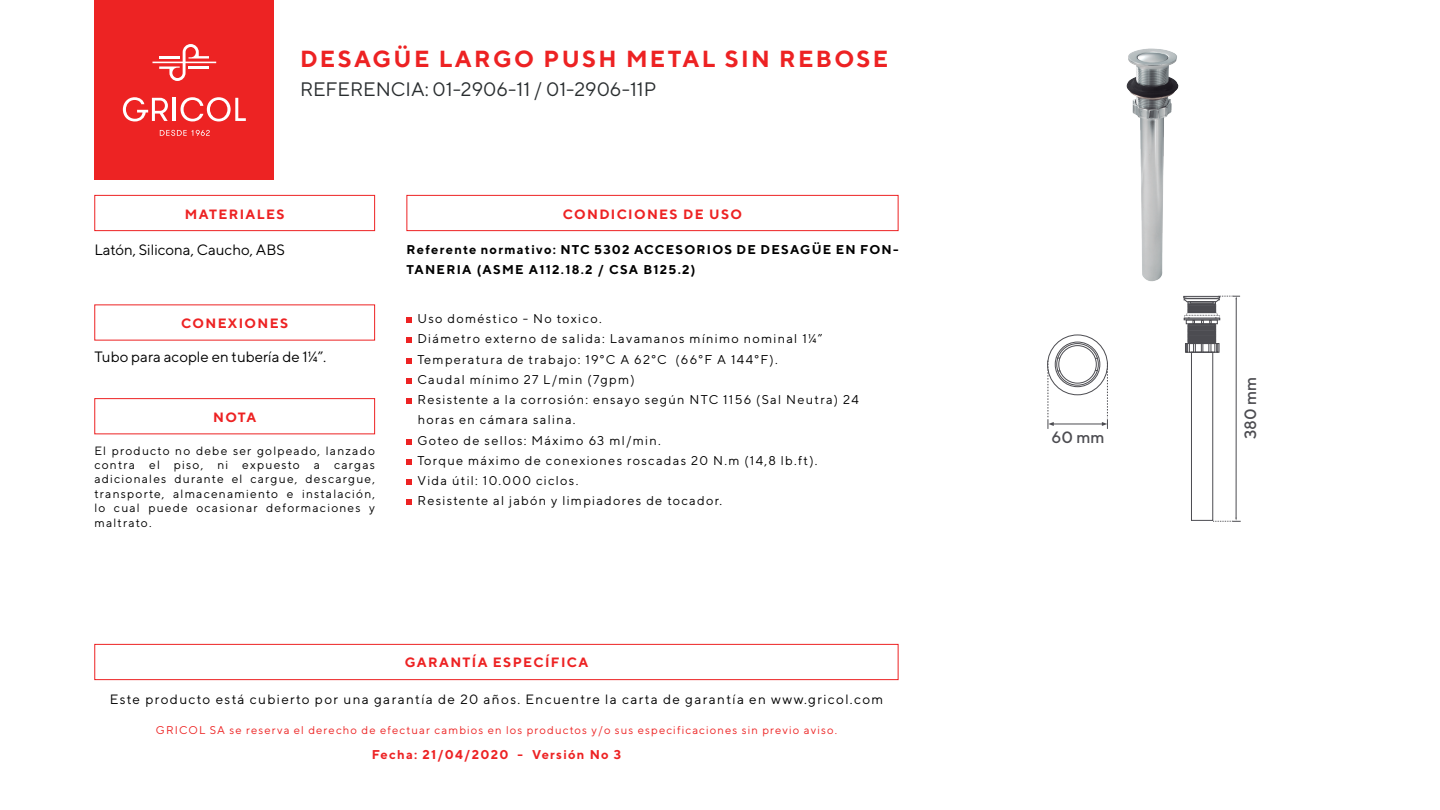
<style>
.page{position:relative;width:1440px;height:810px;background:#fff}
.page>*{position:absolute;margin:0;border:0;box-sizing:border-box;transform-origin:0 0}
.t1{font:700 23.25px "TT Norms";letter-spacing:.1em;color:#ed2223}
.t2{font:19.5px "TT Norms";color:#292d2f}
.t3{font:500 16.42px "TT Norms";color:#4c4c51}
.t4{font:15px "TT Norms";color:#000001}
.t5{font:13.5px "TT Norms";letter-spacing:.1em;color:#000001}
.t6{font:700 13.5px "TT Norms";letter-spacing:.1em;color:#ed2223}
.t7{font:12.75px/20.2px "TT Norms";letter-spacing:.1em;color:#000001}
.t8{font:700 12.75px/20.2px "TT Norms";letter-spacing:.1em;color:#000001}
.t9{font:700 12.75px "TT Norms";letter-spacing:.1em;color:#ed2223}
.t10{font:12px/14.4px "TT Norms";letter-spacing:.1em;color:#000001;text-align:justify}
.t11{font:11.25px "TT Norms";letter-spacing:.1em;color:#ed2323}
</style>
<div class="page">
<div style="left:94px;top:0;width:180px;height:180px;background:#ed2323"></div>
<svg style="left:152px;top:44px;width:64px;height:37px"></svg>
<svg style="left:123px;top:97px;width:45px;height:24px"></svg>
<hr style="left:173px;top:98px;width:3px;height:23px;background:#fff">
<svg style="left:181px;top:97px;width:65px;height:24px"></svg>
<svg style="left:160px;top:130px;width:50px;height:6px"></svg>
<div style="left:94px;top:195px;width:281px;height:36px;border:1px solid #ed2223"></div>
<div style="left:94px;top:644px;width:804px;height:36px;border:1px solid #ed2223"></div>
<div style="left:406px;top:195px;width:492px;height:36px;border:1px solid #ed2223"></div>
<div style="left:94px;top:398px;width:281px;height:36px;border:1px solid #ed2223"></div>
<div style="left:1191px;top:352px;width:22px;height:169px;border:1px solid #4c4c51"></div>
<div style="left:1047px;top:335px;width:61px;height:60px;border:1px solid #4c4c51;border-radius:50%"></div>
<div style="left:1055px;top:342px;width:45px;height:45px;border:1px solid #4c4c51;border-radius:50%"></div>
<div style="left:1057px;top:343px;width:42px;height:42px;border:1px solid #4c4c51;border-radius:50%"></div>
<div style="left:1059px;top:345px;width:37px;height:38px;border:1px solid #4c4c51;border-radius:50%"></div>
<hr style="left:1236px;top:299px;width:1px;height:219px;background:#4c4c51">
<svg style="left:1213px;top:518px;width:28px;height:4px"></svg>
<hr style="left:1051px;top:424px;width:52px;height:1px;background:#4c4c51">
<svg style="left:1095px;top:358px;width:13px;height:71px"></svg>
<svg style="left:1048px;top:358px;width:12px;height:71px"></svg>
<svg style="left:1183px;top:296px;width:57px;height:56px"></svg>
<img style="left:1126px;top:48px;width:53px;height:234px">
<svg style="left:406px;top:317px;width:6px;height:6px"></svg>
<svg style="left:406px;top:338px;width:6px;height:5px"></svg>
<svg style="left:406px;top:358px;width:6px;height:6px"></svg>
<svg style="left:406px;top:378px;width:6px;height:6px"></svg>
<svg style="left:406px;top:398px;width:6px;height:6px"></svg>
<svg style="left:406px;top:439px;width:6px;height:6px"></svg>
<svg style="left:406px;top:459px;width:6px;height:6px"></svg>
<svg style="left:406px;top:479px;width:6px;height:6px"></svg>
<svg style="left:406px;top:500px;width:6px;height:5px"></svg>
<h1 class="t1" style="left:300px;top:44px;width:590px">DESAGÜE LARGO PUSH METAL SIN REBOSE</h1>
<h2 class="t2" style="left:300px;top:78px;width:358px">REFERENCIA: 01-2906-11 / 01-2906-11P</h2>
<p class="t6" style="left:185px;top:206px;width:101px">MATERIALES</p>
<p class="t4" style="left:94px;top:240px;width:192px">Latón, Silicona, Caucho, ABS</p>
<p class="t6" style="left:563px;top:206px;width:181px">CONDICIONES DE USO</p>
<p class="t8" style="left:406px;top:239px;width:494px">Referente normativo: NTC 5302 ACCESORIOS DE DESAGÜE EN FON-<br>TANERIA (ASME A112.18.2 / CSA B125.2)</p>
<p class="t6" style="left:181px;top:315px;width:108px">CONEXIONES</p>
<p class="t4" style="left:94px;top:347px;width:234px">Tubo para acople en tubería de 1¼”.</p>
<p class="t6" style="left:213px;top:409px;width:44px">NOTA</p>
<p class="t10" style="left:94px;top:443px;width:282px">El producto no debe ser golpeado, lanzado contra el piso, ni expuesto a cargas adicionales durante el cargue, descargue, transporte, almacenamiento e instalación, lo cual puede ocasionar deformaciones y maltrato.</p>
<p class="t7" style="left:417px;top:308px;width:443px">Uso doméstico - No toxico.<br>Diámetro externo de salida: Lavamanos mínimo nominal 1¼” Temperatura de trabajo: 19°C A 62°C (66°F A 144°F).<br>Caudal mínimo 27 L/min (7gpm)<br>Resistente a la corrosión: ensayo según NTC 1156 (Sal Neutra) 24 horas en cámara salina.<br>Goteo de sellos: Máximo 63 ml/min.<br>Torque máximo de conexiones roscadas 20 N.m (14,8 lb.ft).<br>Vida útil: 10.000 ciclos.<br>Resistente al jabón y limpiadores de tocador.</p>
<p class="t6" style="left:405px;top:654px;width:185px">GARANTÍA ESPECÍFICA</p>
<p class="t5" style="left:110px;top:691px;width:775px">Este producto está cubierto por una garantía de 20 años. Encuentre la carta de garantía en www.gricol.com</p>
<p class="t11" style="left:156px;top:723px;width:683px">GRICOL SA se reserva el derecho de efectuar cambios en los productos y/o sus especificaciones sin previo aviso.</p>
<p class="t9" style="left:372px;top:747px;width:251px">Fecha: 21/04/2020 - Versión No 3</p>
<p class="t3" style="left:1052px;top:427px;width:55px">60 mm</p>
<p class="t3" style="left:1240px;top:439px;width:64px;rotate:-90deg">380 mm</p>
</div>
